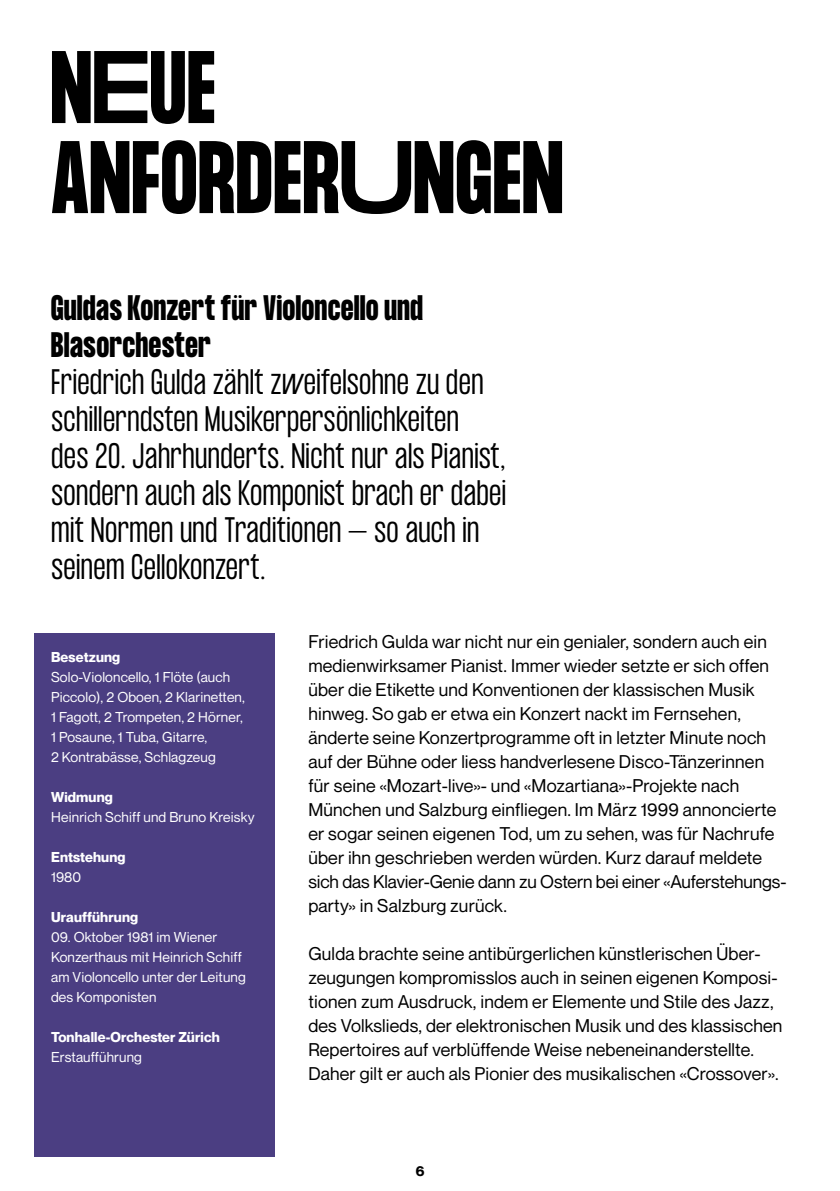
<style>
.page{position:relative;width:840px;height:1191px;background:#fff}
.page>*{position:absolute;margin:0;border:0;box-sizing:border-box;transform-origin:0 0}
.t1{font:700 90px/90px "Formula Condensed";letter-spacing:.02em;color:#000}
.t2{font:300 31px/37px "Formula Condensed";letter-spacing:.015em;color:#000}
.t3{font:700 31px/37px "Formula Condensed";letter-spacing:.025em;color:#000}
.t4{font:18px/24px "Neue Montreal";letter-spacing:.01em;color:#000}
.t5{font:14px/20px "Neue Montreal";letter-spacing:.01em;color:#fff}
.t6{font:700 14px "Neue Montreal";letter-spacing:.01em;color:#fff}
.t7{font:700 14px "Neue Montreal";color:#000}
</style>
<div class="page">
<div style="left:34px;top:634px;width:240px;height:523px;background:#4b3e82"></div>
<h1 class="t1" style="left:51px;top:47px;width:513px">NEUE<br>ANFORDERUNGEN</h1>
<h2 class="t3" style="left:51px;top:290px;width:373px">Guldas Konzert für Violoncello und<br>Blasorchester</h2>
<h2 class="t2" style="left:51px;top:364px;width:456px">Friedrich Gulda zählt zweifelsohne zu den schillerndsten Musikerpersönlichkeiten<br>des 20. Jahrhunderts. Nicht nur als Pianist, sondern auch als Komponist brach er dabei mit Normen und Traditionen – so auch in seinem Cellokonzert.</h2>
<p class="t6" style="left:51px;top:648px;width:71px">Besetzung</p>
<p class="t5" style="left:51px;top:667px;width:195px">Solo-Violoncello, 1 Flöte (auch<br>Piccolo), 2 Oboen, 2 Klarinetten,<br>1 Fagott, 2 Trompeten, 2 Hörner,<br>1 Posaune, 1 Tuba, Gitarre,<br>2 Kontrabässe, Schlagzeug</p>
<p class="t6" style="left:51px;top:788px;width:63px">Widmung</p>
<p class="t5" style="left:51px;top:807px;width:205px">Heinrich Schiff und Bruno Kreisky</p>
<p class="t6" style="left:51px;top:848px;width:76px">Entstehung</p>
<p class="t5" style="left:51px;top:867px;width:32px">1980</p>
<p class="t6" style="left:51px;top:908px;width:89px">Uraufführung</p>
<p class="t5" style="left:51px;top:927px;width:196px">09. Oktober 1981 im Wiener<br>Konzerthaus mit Heinrich Schiff am Violoncello unter der Leitung des Komponisten</p>
<p class="t6" style="left:51px;top:1028px;width:170px">Tonhalle-Orchester Zürich</p>
<p class="t5" style="left:51px;top:1047px;width:92px">Erstaufführung</p>
<p class="t4" style="left:308px;top:629px;width:479px">Friedrich Gulda war nicht nur ein genialer, sondern auch ein medienwirksamer Pianist. Immer wieder setzte er sich offen über die Etikette und Konventionen der klassischen Musik hinweg. So gab er etwa ein Konzert nackt im Fernsehen, änderte seine Konzertprogramme oft in letzter Minute noch auf der Bühne oder liess handverlesene Disco-Tänzerinnen für seine «Mozart-live»- und «Mozartiana»-Projekte nach München und Salzburg einfliegen. Im März 1999 annoncierte er sogar seinen eigenen Tod, um zu sehen, was für Nachrufe über ihn geschrieben werden würden. Kurz darauf meldete sich das Klavier-Genie dann zu Ostern bei einer «Auferstehungs&shy;party» in Salzburg zurück.</p>
<p class="t4" style="left:308px;top:941px;width:475px">Gulda brachte seine antibürgerlichen künstlerischen Über&shy;zeugungen kompromisslos auch in seinen eigenen Komposi&shy;tionen zum Ausdruck, indem er Elemente und Stile des Jazz, des Volkslieds, der elektronischen Musik und des klassischen Repertoires auf verblüffende Weise nebeneinanderstellte.<br>Daher gilt er auch als Pionier des musikalischen «Crossover».</p>
<p class="t7" style="left:415px;top:1162px;width:10px">6</p>
</div>
